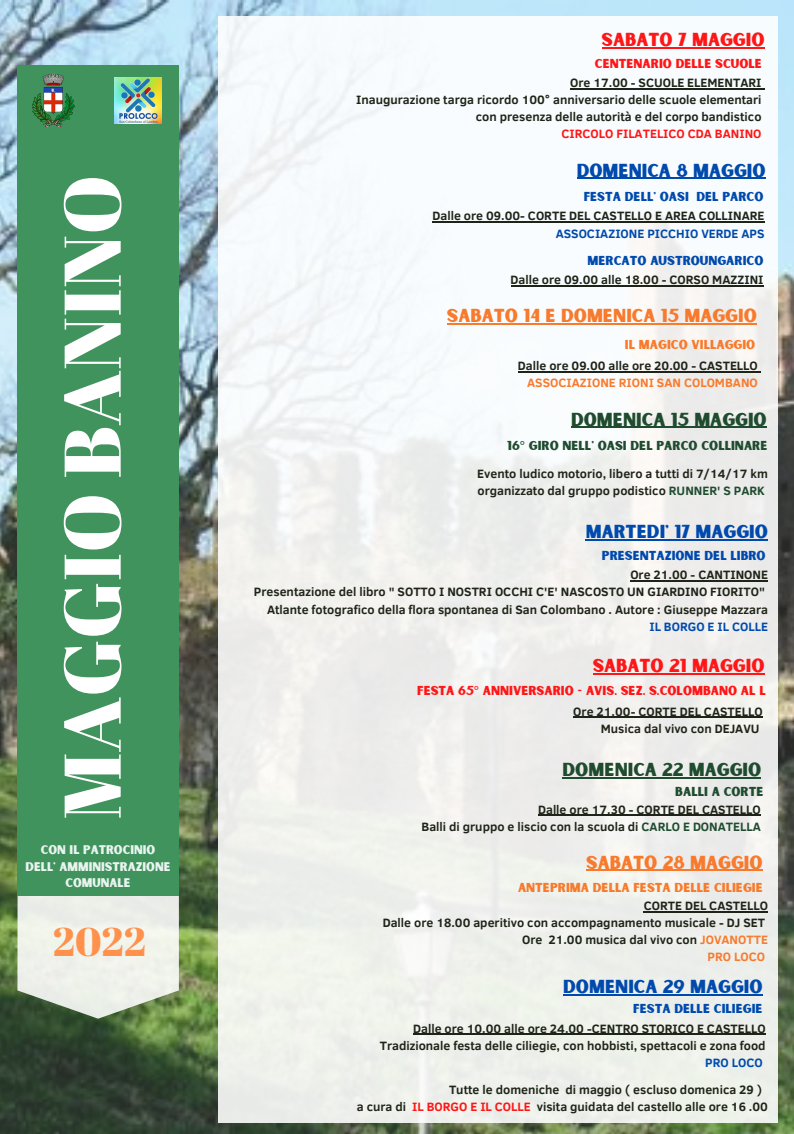
<style>
.page{position:relative;width:794px;height:1134px;background:#fff}
.page>*{position:absolute;margin:0;border:0;box-sizing:border-box;transform-origin:0 0}
.t1{font:80px "Abril Fatface";color:#fff}
.t2{font:40px "Abril Fatface";color:#ff914d}
.t3{font:18px "Sunborn Sans One";color:#004aad}
.t4{font:18px "Sunborn Sans One";color:#f87a2c}
.t5{font:18px "Sunborn Sans One";color:#1f4c2f}
.t6{font:18px "Sunborn Sans One";color:#ff1616}
.t7{font:700 12.4px "Clear Sans";color:#1f2418}
.t8{font:12.4px "Sunborn Sans One";color:#004aad}
.t9{font:12.4px "Sunborn Sans One";color:#ff1616}
.t10{font:700 12.4px "Clear Sans";color:#004aad}
.t11{font:12.4px "Sunborn Sans One";color:#f87a2c}
.t12{font:12.4px "Sunborn Sans One";color:#1f4c2f}
.t13{font:700 12.4px "Clear Sans";color:#f87a2c}
.t14{font:700 12.4px "Clear Sans";color:#ff1616}
.t15{font:12px "Sunborn Sans One";color:#e9f4f0}
.s1{font-family:"Noto Sans"}
.s2{color:#1f4c2f}
.s3{color:#f87a2c}
.s4{color:#ff1616}
</style>
<div class="page">
<img style="left:0;top:0;width:794px;height:1134px">
<svg style="left:17px;top:896px;width:162px;height:123px;background:#dae0d4"></svg>
<div style="left:17px;top:65px;width:162px;height:831px;background:#41935d"></div>
<div style="left:219px;top:16px;width:559px;height:1107px;background:linear-gradient(to bottom,#f7fafd,#ebece6)"></div>
<img style="left:115px;top:77px;width:46px;height:47px">
<img style="left:32px;top:75px;width:43px;height:51px">
<hr style="left:601px;top:47px;width:163px;height:2px;background:#ff1616">
<hr style="left:570px;top:88px;width:191px;height:1px;background:#1f2418">
<hr style="left:577px;top:177px;width:189px;height:2px;background:#004aad">
<hr style="left:432px;top:221px;width:332px;height:2px;background:#1f2418">
<hr style="left:510px;top:285px;width:253px;height:2px;background:#1f2418">
<hr style="left:447px;top:323px;width:310px;height:2px;background:#f87a2c">
<hr style="left:518px;top:371px;width:240px;height:1px;background:#1f2418">
<hr style="left:571px;top:427px;width:196px;height:1px;background:#1f4c2f">
<hr style="left:593px;top:673px;width:171px;height:2px;background:#ff1616">
<hr style="left:573px;top:717px;width:189px;height:1px;background:#1f2418">
<hr style="left:586px;top:870px;width:176px;height:1px;background:#f87a2c">
<hr style="left:644px;top:911px;width:124px;height:1px;background:#1f2418">
<hr style="left:563px;top:994px;width:199px;height:2px;background:#004aad">
<hr style="left:413px;top:1034px;width:353px;height:1px;background:#1f2418">
<hr style="left:586px;top:539px;width:182px;height:2px;background:#004aad">
<hr style="left:630px;top:580px;width:138px;height:1px;background:#1f2418">
<hr style="left:562px;top:777px;width:199px;height:2px;background:#1f4c2f">
<hr style="left:538px;top:815px;width:223px;height:1px;background:#1f2418">
<p class="t1" style="left:36px;top:820px;width:646px;rotate:-90deg">MAGGIO BANINO</p>
<p class="t15" style="left:41px;top:842px;width:116px">CON IL PATROCINIO</p>
<p class="t15" style="left:26px;top:859px;width:147px">DELL' AMMINISTRAZIONE</p>
<p class="t15" style="left:66px;top:875px;width:67px">COMUNALE</p>
<p class="t2" style="left:53px;top:913px;width:94px">2022</p>
<p class="t6" style="left:601px;top:28px;width:164px">SABATO 7 MAGGIO</p>
<p class="t9" style="left:595px;top:56px;width:169px">CENTENARIO DELLE SCUOLE</p>
<p class="t7" style="left:570px;top:74px;width:193px">Ore 17.00 - SCUOLE ELEMENTARI</p>
<p class="t7" style="left:356px;top:91px;width:407px">Inaugurazione targa ricordo 100° anniversario delle scuole elementari</p>
<p class="t7" style="left:476px;top:108px;width:287px">con presenza delle autorità e del corpo bandistico</p>
<p class="t14" style="left:561px;top:125px;width:202px">CIRCOLO FILATELICO CDA BANINO</p>
<p class="t3" style="left:577px;top:159px;width:190px">DOMENICA 8 MAGGIO</p>
<p class="t7" style="left:432px;top:207px;width:333px">Dalle ore 09.00- CORTE DEL CASTELLO E AREA COLLINARE</p>
<p class="t10" style="left:556px;top:224px;width:210px">ASSOCIAZIONE PICCHIO VERDE APS</p>
<p class="t8" style="left:584px;top:188px;width:181px">FESTA DELL' OASI DEL PARCO</p>
<p class="t8" style="left:587px;top:252px;width:177px">MERCATO AUSTROUNGARICO</p>
<p class="t7" style="left:510px;top:271px;width:254px">Dalle ore 09.00 alle 18.00 - CORSO MAZZINI</p>
<p class="t4" style="left:447px;top:304px;width:311px">SABATO 14 E DOMENICA 15 MAGGIO</p>
<p class="t11" style="left:625px;top:337px;width:132px">IL MAGICO VILLAGGIO</p>
<p class="t7" style="left:518px;top:357px;width:241px">Dalle ore 09.00 alle ore 20.00 - CASTELLO</p>
<p class="t13" style="left:527px;top:374px;width:232px">ASSOCIAZIONE RIONI SAN COLOMBANO</p>
<p class="t5" style="left:571px;top:408px;width:197px">DOMENICA 15 MAGGIO</p>
<p class="t12" style="left:507px;top:438px;width:262px">16<span class="s1">°</span> GIRO NELL' OASI DEL PARCO COLLINARE</p>
<p class="t7" style="left:477px;top:464px;width:292px">Evento ludico motorio, libero a tutti di 7/14/17 km</p>
<p class="t7" style="left:477px;top:482px;width:289px">organizzato dal gruppo podistico <span class="s2">RUNNER' S PARK</span></p>
<p class="t3" style="left:586px;top:520px;width:184px">MARTEDI' 17 MAGGIO</p>
<p class="t8" style="left:602px;top:547px;width:165px">PRESENTAZIONE DEL LIBRO</p>
<p class="t7" style="left:630px;top:566px;width:139px">Ore 21.00 - CANTINONE</p>
<p class="t7" style="left:254px;top:583px;width:512px">Presentazione del libro " SOTTO I NOSTRI OCCHI C'E' NASCOSTO UN GIARDINO FIORITO"</p>
<p class="t7" style="left:267px;top:600px;width:502px">Atlante fotografico della flora spontanea di San Colombano . Autore : Giuseppe Mazzara</p>
<p class="t10" style="left:649px;top:617px;width:120px">IL BORGO E IL COLLE</p>
<p class="t6" style="left:593px;top:654px;width:173px">SABATO 21 MAGGIO</p>
<p class="t7" style="left:573px;top:703px;width:191px">Ore 21.00- CORTE DEL CASTELLO</p>
<p class="t7" style="left:601px;top:720px;width:160px">Musica dal vivo con DEJAVU</p>
<p class="t9" style="left:417px;top:683px;width:350px">FESTA 65<span class="s1">°</span> ANNIVERSARIO - AVIS. SEZ. S.COLOMBANO AL L</p>
<p class="t5" style="left:562px;top:758px;width:200px">DOMENICA 22 MAGGIO</p>
<p class="t7" style="left:538px;top:800px;width:224px">Dalle ore 17.30 - CORTE DEL CASTELLO</p>
<p class="t7" style="left:421px;top:817px;width:341px">Balli di gruppo e liscio con la scuola di <span class="s2">CARLO E DONATELLA</span></p>
<p class="t12" style="left:675px;top:783px;width:90px">BALLI A CORTE</p>
<p class="t4" style="left:586px;top:851px;width:178px">SABATO 28 MAGGIO</p>
<p class="t11" style="left:518px;top:880px;width:246px">ANTEPRIMA DELLA FESTA DELLE CILIEGIE</p>
<p class="t7" style="left:644px;top:897px;width:126px">CORTE DEL CASTELLO</p>
<p class="t7" style="left:383px;top:914px;width:384px">Dalle ore 18.00 aperitivo con accompagnamento musicale - DJ SET</p>
<p class="t7" style="left:522px;top:931px;width:247px">Ore 21.00 musica dal vivo con <span class="s3">JOVANOTTE</span></p>
<p class="t13" style="left:707px;top:948px;width:59px">PRO LOCO</p>
<p class="t3" style="left:563px;top:975px;width:201px">DOMENICA 29 MAGGIO</p>
<p class="t8" style="left:633px;top:1000px;width:131px">FESTA DELLE CILIEGIE</p>
<p class="t7" style="left:413px;top:1020px;width:354px">Dalle ore 10.00 alle ore 24.00 -CENTRO STORICO E CASTELLO</p>
<p class="t7" style="left:380px;top:1037px;width:387px">Tradizionale festa delle ciliegie, con hobbisti, spettacoli e zona food</p>
<p class="t10" style="left:705px;top:1054px;width:59px">PRO LOCO</p>
<p class="t7" style="left:449px;top:1080px;width:314px">Tutte le domeniche di maggio ( escluso domenica 29 )</p>
<p class="t7" style="left:357px;top:1098px;width:413px">a cura di <span class="s4">IL BORGO E IL COLLE</span> visita guidata del castello alle ore 16 .00</p>
</div>
